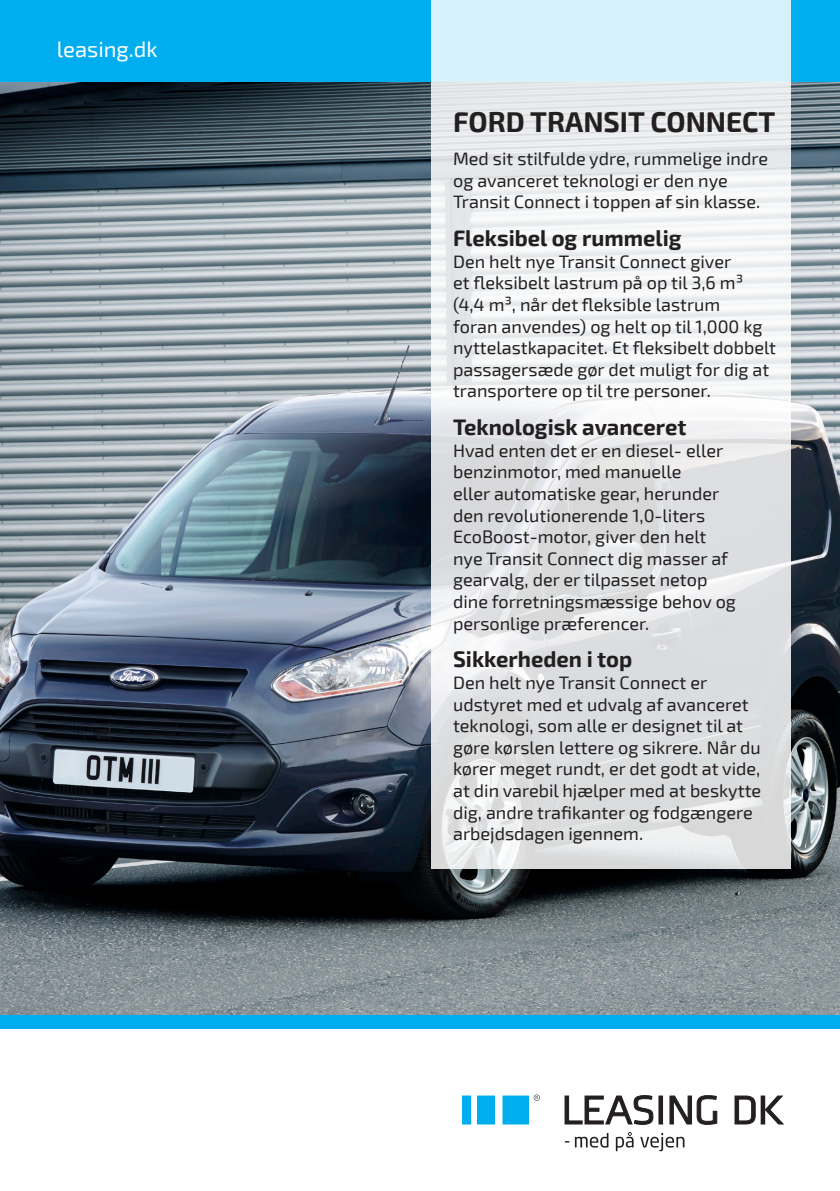
<style>
.page{position:relative;width:840px;height:1191px;background:#fff}
.page>*{position:absolute;margin:0;border:0;box-sizing:border-box;transform-origin:0 0}
.Overskrifter_sort{font:700 28px "Exo 2";color:#231f20}
.Overskrifter_sort_mi{font:700 22px "Exo 2";color:#231f20}
.Tekst{font:22px "Exo 2";color:#fff}
.Tekst-2{font:18px/21.6px "Exo 2";color:#231f20}
</style>
<div class="page">
<div style="left:0;top:917px;width:839px;height:112px;background:#00aeef"></div>
<div style="left:0;top:0;width:839px;height:86px;background:#00aeef"></div>
<img style="left:0;top:83px;width:839px;height:931px">
<svg style="left:431px;top:0;width:359px;height:868px"></svg>
<svg style="left:658px;top:1096px;width:4px;height:28px"></svg>
<svg style="left:669px;top:1095px;width:47px;height:29px"></svg>
<svg style="left:734px;top:1096px;width:20px;height:28px"></svg>
<div style="left:760px;top:1096px;width:4px;height:28px;border:1px solid #231f20"></div>
<svg style="left:564px;top:1095px;width:88px;height:29px"></svg>
<svg style="left:533px;top:1094px;width:6px;height:6px"></svg>
<svg style="left:764px;top:1095px;width:18px;height:29px"></svg>
<div style="left:462px;top:1096px;width:8px;height:28px;background:#00aeef"></div>
<div style="left:477px;top:1096px;width:17px;height:28px;background:#00aeef"></div>
<div style="left:502px;top:1096px;width:26px;height:28px;background:#00aeef"></div>
<div style="left:502px;top:1096px;width:26px;height:28px;border:1px solid #00aeef"></div>
<svg style="left:564px;top:1133px;width:44px;height:14px"></svg>
<svg style="left:615px;top:1132px;width:18px;height:19px"></svg>
<svg style="left:640px;top:1132px;width:44px;height:19px"></svg>
<p class="Tekst" style="left:57px;top:36px;width:102px">leasing.dk</p>
<p class="Overskrifter_sort" style="left:453px;top:106px;width:323px">FORD TRANSIT CONNECT</p>
<p class="Tekst-2" style="left:453px;top:148px;width:316px">Med sit stilfulde ydre, rummelige indre og avanceret teknologi er den nye<br>Transit Connect i toppen af sin klasse.</p>
<p class="Overskrifter_sort_mi" style="left:453px;top:225px;width:230px">Fleksibel og rummelig</p>
<p class="Tekst-2" style="left:453px;top:251px;width:324px">Den helt nye Transit Connect giver<br>et fleksibelt lastrum på op til 3,6 m³ (4,4 m³, når det fleksible lastrum<br>foran anvendes) og helt op til 1,000 kg nyttelastkapacitet. Et fleksibelt dobbelt passagersæde gør det muligt for dig at transportere op til tre personer.</p>
<p class="Overskrifter_sort_mi" style="left:453px;top:414px;width:235px">Teknologisk avanceret</p>
<p class="Tekst-2" style="left:453px;top:440px;width:284px">Hvad enten det er en diesel- eller benzinmotor, med manuelle<br>eller automatiske gear, herunder den revolutionerende 1,0-liters<br>EcoBoost-motor, giver den helt nye Transit Connect dig masser af gearvalg, der er tilpasset netop dine forretningsmæssige behov og personlige præferencer.</p>
<p class="Overskrifter_sort_mi" style="left:453px;top:646px;width:181px">Sikkerheden i top</p>
<p class="Tekst-2" style="left:453px;top:672px;width:309px">Den helt nye Transit Connect er udstyret med et udvalg af avanceret teknologi, som alle er designet til at gøre kørslen lettere og sikrere. Når du kører meget rundt, er det godt at vide, at din varebil hjælper med at beskytte dig, andre trafikanter og fodgængere arbejdsdagen igennem.</p>
</div>
